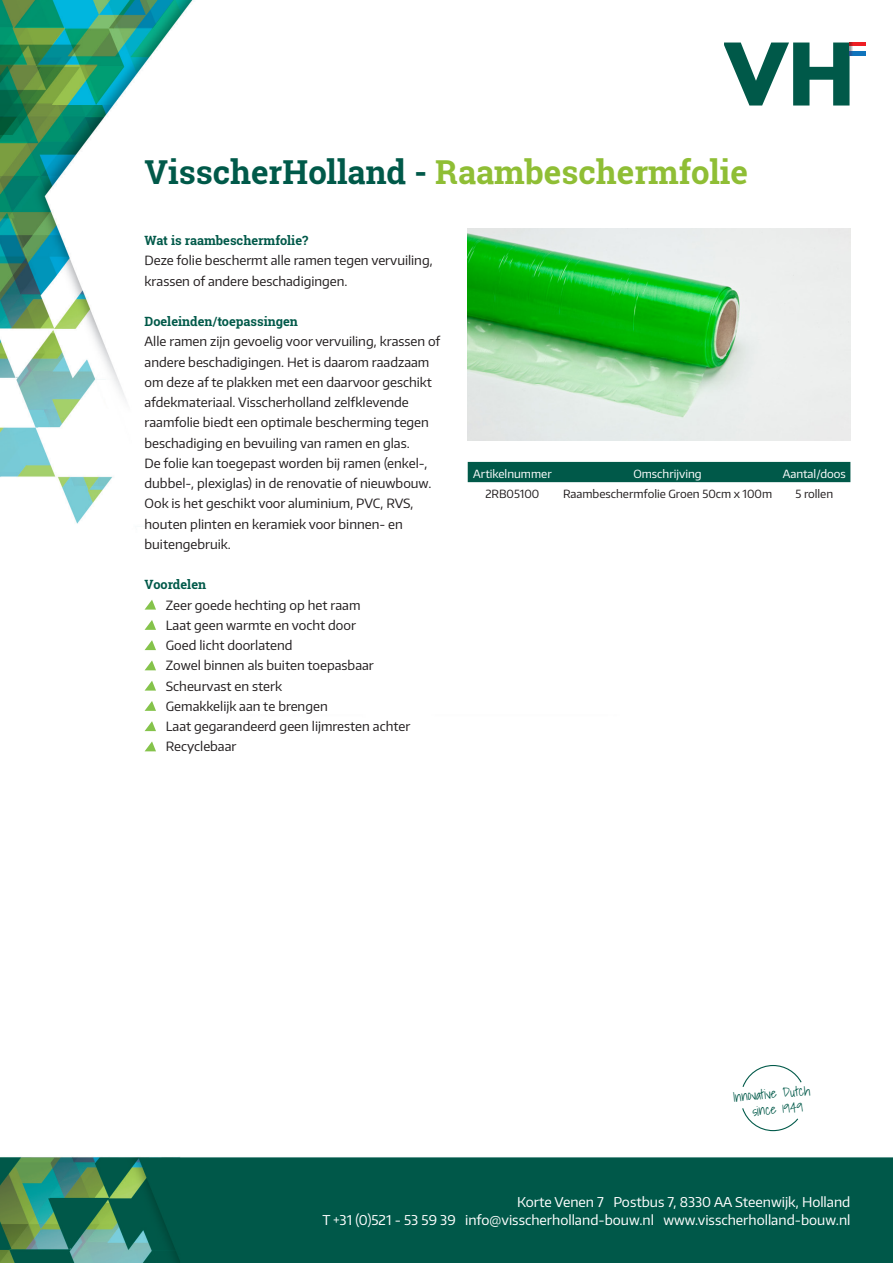
<style>
.page{position:relative;width:893px;height:1263px;background:#fff}
.page>*{position:absolute;margin:0;border:0;box-sizing:border-box;transform-origin:0 0}
.Kop_VH_groen{font:700 33px "Roboto Slab";color:#8fbe35}
.t1{font:13.5px/18px "Encode Sans";color:#fff;text-align:right}
.t2{font:300 13.2px/15.9px "Shadows Into";color:#005949}
.Basistekst{font:12.75px/20.2px "Encode Sans";color:#231f20}
.Basistekst-2{font:700 12.75px "Roboto Slab";color:#005949}
.t3{font:11.25px "Encode Sans";color:#231f20}
.t4{font:11.25px "Encode Sans";color:#fff}
.s1{color:#005949}
</style>
<div class="page">
<img style="left:0;top:0;width:893px;height:1263px">
<svg style="left:742px;top:1064px;width:61px;height:24px"></svg>
<svg style="left:741px;top:1107px;width:58px;height:25px"></svg>
<svg style="left:724px;top:43px;width:125px;height:63px"></svg>
<svg style="left:849px;top:43px;width:17px;height:4px"></svg>
<svg style="left:849px;top:47px;width:17px;height:4px"></svg>
<svg style="left:849px;top:51px;width:17px;height:5px"></svg>
<img style="left:468px;top:228px;width:382px;height:213px">
<svg style="left:145px;top:600px;width:11px;height:10px"></svg>
<svg style="left:145px;top:620px;width:11px;height:10px"></svg>
<svg style="left:145px;top:640px;width:11px;height:10px"></svg>
<svg style="left:145px;top:660px;width:11px;height:10px"></svg>
<svg style="left:145px;top:681px;width:11px;height:10px"></svg>
<svg style="left:145px;top:701px;width:11px;height:10px"></svg>
<svg style="left:145px;top:721px;width:11px;height:10px"></svg>
<svg style="left:145px;top:741px;width:11px;height:10px"></svg>
<div style="left:468px;top:462px;width:382px;height:20px;background:#005949"></div>
<p class="Kop_VH_groen" style="left:145px;top:150px;width:605px"><span class="s1">VisscherHolland -</span> Raambeschermfolie</p>
<p class="Basistekst-2" style="left:145px;top:232px;width:165px">Wat is raambeschermfolie?</p>
<p class="Basistekst" style="left:145px;top:250px;width:290px">Deze folie beschermt alle ramen tegen vervuiling, krassen of andere beschadigingen.</p>
<p class="Basistekst-2" style="left:145px;top:313px;width:155px">Doeleinden/toepassingen</p>
<p class="Basistekst" style="left:145px;top:331px;width:297px">Alle ramen zijn gevoelig voor vervuiling, krassen of andere beschadigingen. Het is daarom raadzaam om deze af te plakken met een daarvoor geschikt afdekmateriaal. Visscherholland zelfklevende raamfolie biedt een optimale bescherming tegen beschadiging en bevuiling van ramen en glas.</p>
<p class="Basistekst" style="left:145px;top:452px;width:288px">De folie kan toegepast worden bij ramen (enkel-, dubbel-, plexiglas) in de renovatie of nieuwbouw.<br>Ook is het geschikt voor aluminium, PVC, RVS, houten plinten en keramiek voor binnen- en buitengebruik.</p>
<p class="Basistekst-2" style="left:145px;top:576px;width:63px">Voordelen</p>
<p class="Basistekst" style="left:166px;top:594px;width:196px">Zeer goede hechting op het raam</p>
<p class="Basistekst" style="left:166px;top:614px;width:192px">Laat geen warmte en vocht door</p>
<p class="Basistekst" style="left:166px;top:635px;width:128px">Goed licht doorlatend</p>
<p class="Basistekst" style="left:166px;top:655px;width:210px">Zowel binnen als buiten toepasbaar</p>
<p class="Basistekst" style="left:166px;top:675px;width:118px">Scheurvast en sterk</p>
<p class="Basistekst" style="left:166px;top:695px;width:163px">Gemakkelijk aan te brengen</p>
<p class="Basistekst" style="left:166px;top:716px;width:246px">Laat gegarandeerd geen lijmresten achter</p>
<p class="Basistekst" style="left:166px;top:736px;width:72px">Recyclebaar</p>
<p class="t4" style="left:473px;top:466px;width:80px">Artikelnummer</p>
<p class="t4" style="left:633px;top:466px;width:70px">Omschrijving</p>
<p class="t4" style="left:783px;top:466px;width:65px">Aantal/doos</p>
<p class="t3" style="left:485px;top:486px;width:55px">2RB05100</p>
<p class="t3" style="left:563px;top:486px;width:211px">Raambeschermfolie Groen 50cm x 100m</p>
<p class="t3" style="left:795px;top:486px;width:39px">5 rollen</p>
<p class="t2" style="left:750px;top:1087px;width:61px;text-indent:-18px;rotate:-5deg">Innovative Dutch since 1949</p>
<p class="t1" style="left:322px;top:1192px;width:530px">Korte Venen 7 Postbus 7, 8330 AA Steenwijk, Holland<br>T +31 (0)521 - 53 59 39 info@visscherholland-bouw.nl www.visscherholland-bouw.nl</p>
</div>
